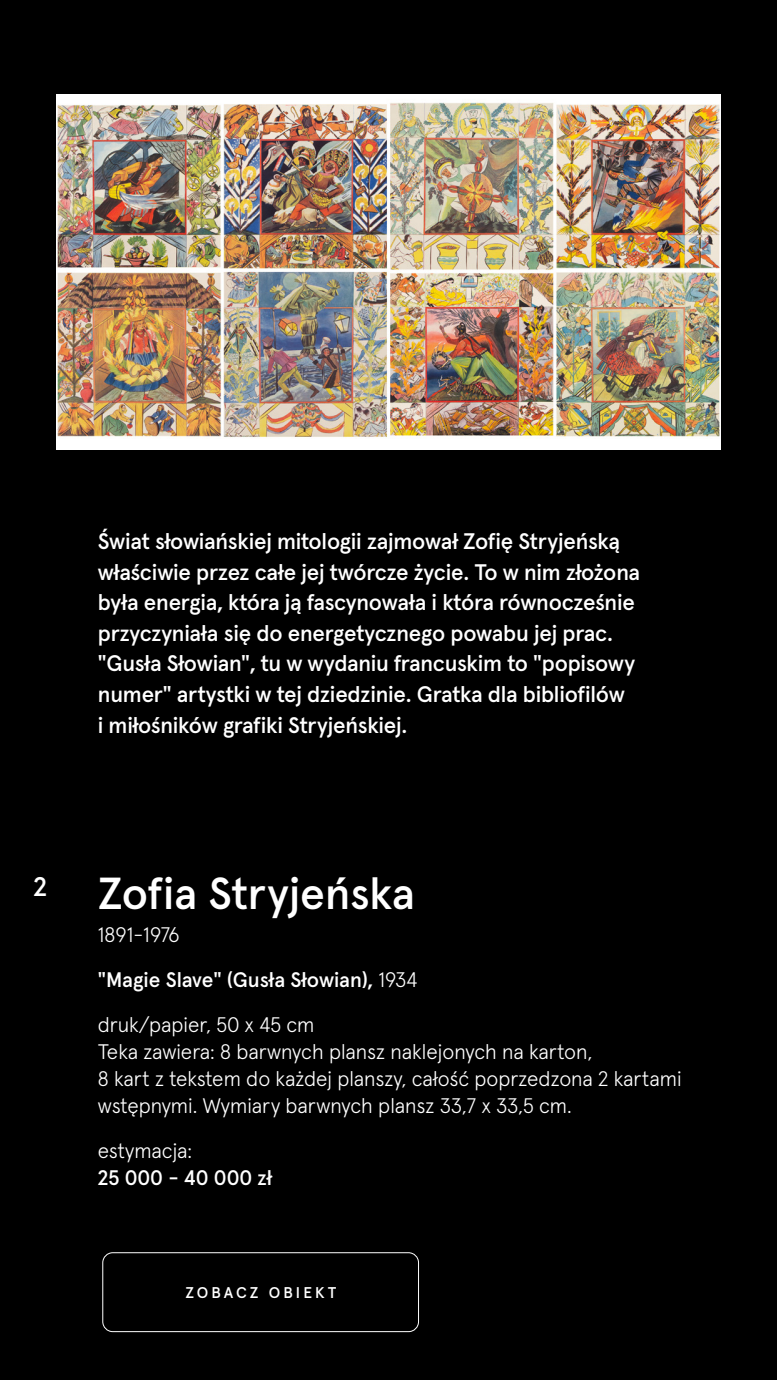
<style>
.page{position:relative;width:777px;height:1380px;background:#fff}
.page>*{position:absolute;margin:0;border:0;box-sizing:border-box;transform-origin:0 0}
.t1{font:500 44.81px "Apercu";letter-spacing:-.005em;color:#fff}
.t2{font:500 26.94px "Apercu";color:#fff}
.t3{font:500 22.5px/30.6px "Apercu";letter-spacing:-.01em;color:#fff}
.t4{font:300 21px/44.9px "Apercu";color:#fff}
.t5{font:500 21px "Apercu";color:#fff}
.t6{font:500 15.56px "Apercu";letter-spacing:.195em;color:#fff}
.s1{font-weight:500}
</style>
<div class="page">
<div style="left:0;top:0;width:776px;height:1380px;background:#000"></div>
<div style="left:102px;top:1252px;width:316px;height:80px;border:1px solid #fff;border-radius:10px"></div>
<img style="left:56px;top:94px;width:664px;height:356px">
<p class="t3" style="left:98px;top:524px;width:543px">Świat słowiańskiej mitologii zajmował Zofię Stryjeńską właściwie przez całe jej twórcze życie. To w nim złożona była energia, która ją fascynowała i która równocześnie przyczyniała się do energetycznego powabu jej prac. "Gusła Słowian", tu w wydaniu francuskim to "popisowy numer" artystki w tej dziedzinie. Gratka dla bibliofilów<br>i miłośników grafiki Stryjeńskiej.</p>
<p class="t2" style="left:33px;top:866px;width:15px">2</p>
<h1 class="t1" style="left:98px;top:858px;width:318px">Zofia Stryjeńska</h1>
<p class="t4" style="left:98px;top:910px;width:321px">1891-1976<br><span class="s1">"Magie Slave" (Gusła Słowian),</span> 1934 druk/papier, 50 x 45 cm</p>
<p class="t4" style="left:98px;top:1036px;width:585px;line-height:27.1px">Teka zawiera: 8 barwnych plansz naklejonych na karton,<br>8 kart z tekstem do każdej planszy, całość poprzedzona 2 kartami wstępnymi. Wymiary barwnych plansz 33,7 x 33,5 cm.</p>
<p class="t4" style="left:98px;top:1126px;width:96px">estymacja:</p>
<p class="t5" style="left:98px;top:1161px;width:176px">25 000 - 40 000 zł</p>
<p class="t6" style="left:185px;top:1280px;width:152px">ZOBACZ OBIEKT</p>
</div>
